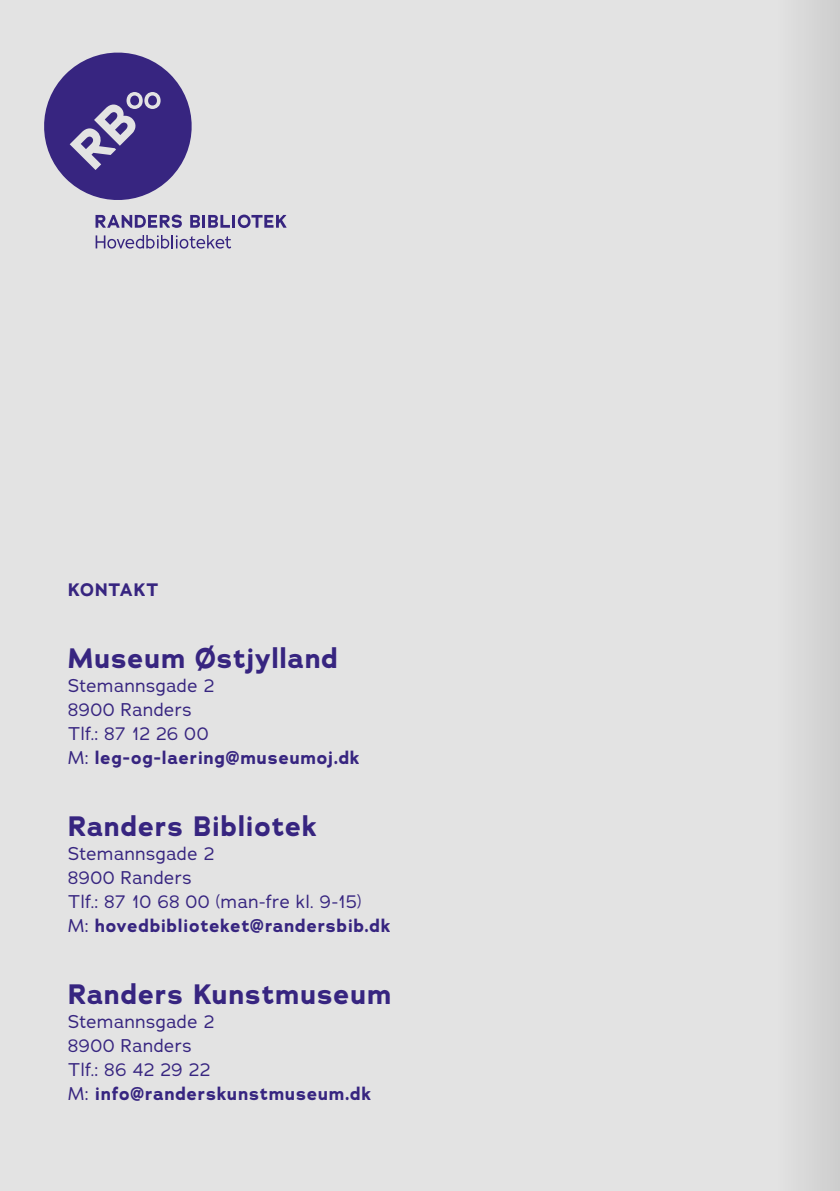
<style>
.page{position:relative;width:840px;height:1191px;background:#fff}
.page>*{position:absolute;margin:0;border:0;box-sizing:border-box;transform-origin:0 0}
.t1{font:700 28px "Adrianna";letter-spacing:.025em;color:#372580}
.t2{font:18px/24px "Adrianna";letter-spacing:.03em;color:#372580}
.t3{font:700 18px "Adrianna";letter-spacing:.045em;color:#372580}
.s1{font-weight:700}
</style>
<div class="page">
<div style="left:0;top:0;width:839px;height:1191px;background:#e3e3e3"></div>
<svg style="left:95px;top:215px;width:87px;height:13px"></svg>
<svg style="left:190px;top:215px;width:96px;height:13px"></svg>
<svg style="left:96px;top:235px;width:135px;height:14px"></svg>
<svg style="left:44px;top:52px;width:148px;height:148px"></svg>
<div style="left:774px;top:0;width:65px;height:1191px;background:#dadada"></div>
<p class="t3" style="left:68px;top:578px;width:91px">KONTAKT</p>
<h1 class="t1" style="left:68px;top:640px;width:271px">Museum Østjylland</h1>
<p class="t2" style="left:68px;top:673px;width:293px">Stemannsgade 2<br>8900 Randers<br>Tlf.: 87 12 26 00<br>M: <span class="s1">leg-og-laering@museumoj.dk</span></p>
<h1 class="t1" style="left:68px;top:808px;width:250px">Randers Bibliotek</h1>
<p class="t2" style="left:68px;top:841px;width:323px">Stemannsgade 2<br>8900 Randers<br>Tlf.: 87 10 68 00 (man-fre kl. 9-15)<br>M: <span class="s1">hovedbiblioteket@randersbib.dk</span></p>
<h1 class="t1" style="left:68px;top:976px;width:324px">Randers Kunstmuseum</h1>
<p class="t2" style="left:68px;top:1009px;width:304px">Stemannsgade 2<br>8900 Randers<br>Tlf.: 86 42 29 22<br>M: <span class="s1">info@randerskunstmuseum.dk</span></p>
</div>
